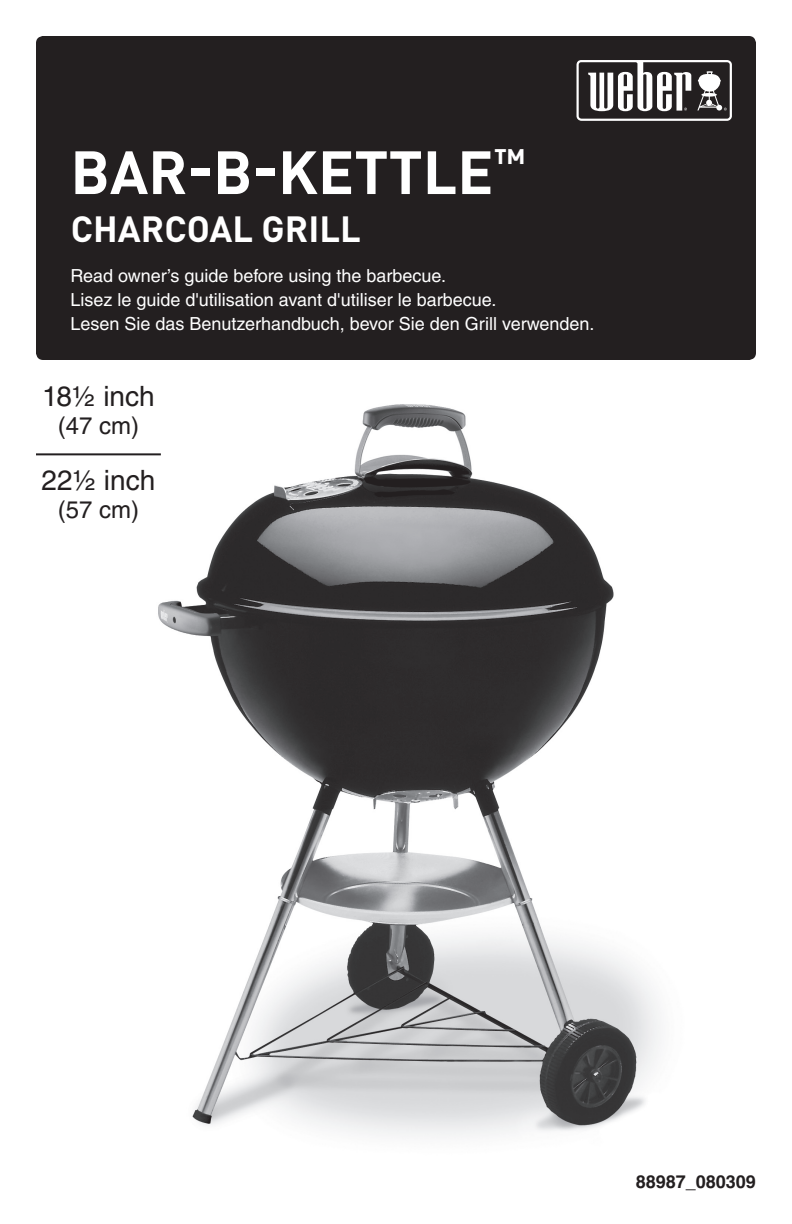
<style>
.page{position:relative;width:792px;height:1224px;background:#fff}
.page>*{position:absolute;margin:0;border:0;box-sizing:border-box;transform-origin:0 0}
.t1{font:60px "DI Nkerned";color:#fff}
.t2{font:36px "DI Nkerned";color:#fff}
.t3{font:28px "Helvetica LT Std";color:#231f20}
.t4{font:24px "Helvetica LT Std";color:#231f20}
.t5{font:18px/24px "Helvetica LT Std";color:#fff}
.t6{font:700 18px "Helvetica LT Std";color:#231f20}
</style>
<div class="page">
<img style="left:51px;top:404px;width:609px;height:733px">
<div style="left:36px;top:36px;width:720px;height:324px;background:#231f20;border-radius:7px"></div>
<svg style="left:577px;top:60px;width:155px;height:61px"></svg>
<hr style="left:36px;top:453px;width:125px;height:2px;background:#231f20">
<h1 class="t1" style="left:70px;top:133px;width:457px">BAR-B-KETTLE<sup>™</sup></h1>
<h2 class="t2" style="left:71px;top:205px;width:291px">CHARCOAL GRILL</h2>
<p class="t5" style="left:70px;top:264px;width:526px">Read owner’s guide before using the barbecue.<br>Lisez le guide d'utilisation avant d'utiliser le barbecue.<br>Lesen Sie das Benutzerhandbuch, bevor Sie den Grill verwenden.</p>
<h3 class="t3" style="left:42px;top:380px;width:114px">18½ inch</h3>
<h3 class="t4" style="left:58px;top:412px;width:83px">(47 cm)</h3>
<h3 class="t3" style="left:42px;top:464px;width:115px">22½ inch</h3>
<h3 class="t4" style="left:58px;top:496px;width:83px">(57 cm)</h3>
<p class="t6" style="left:636px;top:1171px;width:122px">88987_080309</p>
</div>
